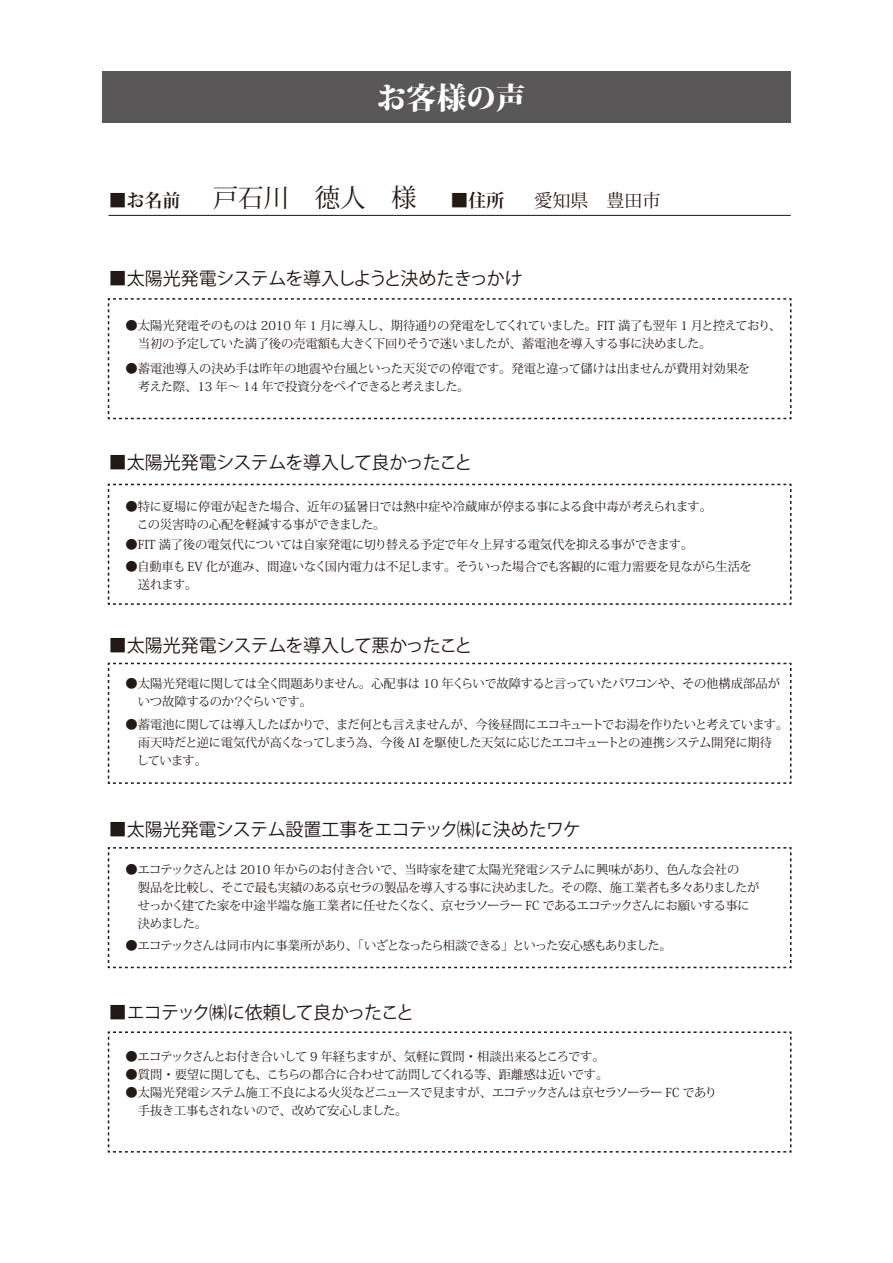
<style>
.page{position:relative;width:893px;height:1263px;background:#fff}
.page>*{position:absolute;margin:0;border:0;box-sizing:border-box;transform-origin:0 0}
.t1{font:800 30px "Koz Min Pr 6 N";letter-spacing:-.005em;color:#fff}
.t2{font:25.5px "Koz Min Pro";color:#221815}
.t3{font:18px "Koz Go Pr 6 N";letter-spacing:-.04em;color:#221815}
.t4{font:18px "Koz Go Pr 6 N";letter-spacing:-.02em;color:#221815}
.t5{font:700 18px "Koz Min Pr 6 N";color:#221815}
.t6{font:18px "Koz Go Pr 6 N";letter-spacing:-.06em;color:#221815}
.t7{font:18px "Koz Min Pro";color:#221815}
.t8{font:12.3px/18px "Koz Min Pro";letter-spacing:-.04em;color:#221815}
.t9{font:12.3px/18px "Koz Min Pro";letter-spacing:-.01em;color:#221815}
.t10{font:12.3px/18px "Koz Min Pro";letter-spacing:-.02em;color:#221815}
.t11{font:12.3px "Koz Min Pro";letter-spacing:-.07em;color:#221815}
.t12{font:12.3px "Koz Min Pro";letter-spacing:-.065em;color:#221815}
</style>
<div class="page">
<div style="left:102px;top:72px;width:689px;height:51px;background:#595757"></div>
<hr style="left:109px;top:215px;width:682px;height:1px;background:#221815">
<svg style="left:107px;top:298px;width:685px;height:122px"></svg>
<svg style="left:107px;top:483px;width:685px;height:122px"></svg>
<svg style="left:107px;top:662px;width:685px;height:122px"></svg>
<svg style="left:107px;top:847px;width:685px;height:122px"></svg>
<svg style="left:107px;top:1031px;width:685px;height:122px"></svg>
<h1 class="t1" style="left:376px;top:81px;width:151px">お客様の声</h1>
<h2 class="t2" style="left:213px;top:179px;width:205px">戸石川　徳人　様</h2>
<h3 class="t7" style="left:534px;top:188px;width:127px">愛知県　豊田市</h3>
<h3 class="t5" style="left:109px;top:190px;width:397px">■お名前　　　　　　　　　　　　　　　■住所</h3>
<h3 class="t3" style="left:109px;top:268px;width:415px">■太陽光発電システムを導入しようと決めたきっかけ</h3>
<p class="t8" style="left:125px;top:316px;width:657px">●太陽光発電そのものは 2010 年 1 月に導入し、期待通りの発電をしてくれていました。FIT 満了も翌年 1 月と控えており、　当初の予定していた満了後の売電額も大きく下回りそうで迷いましたが、蓄電池を導入する事に決めました。</p>
<p class="t10" style="left:138px;top:359px;width:614px;text-indent:-12px">●蓄電池導入の決め手は昨年の地震や台風といった天災での停電です。発電と違って儲けは出ませんが費用対効果を考えた際、13 年～ 14 年で投資分をペイできると考えました。</p>
<h3 class="t3" style="left:109px;top:452px;width:365px">■太陽光発電システムを導入して良かったこと</h3>
<p class="t9" style="left:137px;top:497px;width:577px;text-indent:-11px">●特に夏場に停電が起きた場合、近年の猛暑日では熱中症や冷蔵庫が停まる事による食中毒が考えられます。この災害時の心配を軽減する事ができました。</p>
<p class="t9" style="left:125px;top:557px;width:628px">●自動車も EV 化が進み、間違いなく国内電力は不足します。そういった場合でも客観的に電力需要を見ながら生活を　送れます。</p>
<p class="t8" style="left:125px;top:535px;width:569px">●FIT 満了後の電気代については自家発電に切り替える予定で年々上昇する電気代を抑える事ができます。</p>
<h3 class="t3" style="left:109px;top:635px;width:365px">■太陽光発電システムを導入して悪かったこと</h3>
<p class="t8" style="left:138px;top:674px;width:644px;text-indent:-12px">●太陽光発電に関しては全く問題ありません。心配事は 10 年くらいで故障すると言っていたパワコンや、その他構成部品がいつ故障するのか？ぐらいです。</p>
<p class="t8" style="left:125px;top:715px;width:664px">●蓄電池に関しては導入したばかりで、まだ何とも言えませんが、今後昼間にエコキュートでお湯を作りたいと考えています。</p>
<p class="t8" style="left:125px;top:733px;width:648px">　雨天時だと逆に電気代が高くなってしまう為、今後 AI を駆使した天気に応じたエコキュートとの連携システム開発に期待</p>
<p class="t8" style="left:137px;top:751px;width:72px">しています。</p>
<h3 class="t4" style="left:109px;top:819px;width:473px">■太陽光発電システム設置工事をエコテック㈱に決めたワケ</h3>
<p class="t8" style="left:125px;top:860px;width:615px">●エコテックさんとは 2010 年からのお付き合いで、当時家を建て太陽光発電システムに興味があり、色んな会社の</p>
<p class="t8" style="left:125px;top:878px;width:636px">　製品を比較し、そこで最も実績のある京セラの製品を導入する事に決めました。その際、施工業者も多々ありましたが</p>
<p class="t8" style="left:138px;top:896px;width:614px">せっかく建てた家を中途半端な施工業者に任せたくなく、京セラソーラー FC であるエコテックさんにお願いする事に</p>
<p class="t8" style="left:138px;top:914px;width:71px">決めました。</p>
<p class="t11" style="left:125px;top:937px;width:548px">●エコテックさんは同市内に事業所があり、「いざとなったら相談できる」といった安心感もありました。</p>
<h3 class="t6" style="left:109px;top:1003px;width:307px">■エコテック㈱に依頼して良かったこと</h3>
<p class="t12" style="left:125px;top:1048px;width:481px">●エコテックさんとお付き合いして 9 年経ちますが、気軽に質問・相談出来るところです。</p>
<p class="t8" style="left:125px;top:1065px;width:484px">●質問・要望に関しても、こちらの都合に合わせて訪問してくれる等、距離感は近いです。</p>
<p class="t8" style="left:125px;top:1083px;width:593px">●太陽光発電システム施工不良による火災などニュースで見ますが、エコテックさんは京セラソーラー FC であり　手抜き工事もされないので、改めて安心しました。</p>
</div>
